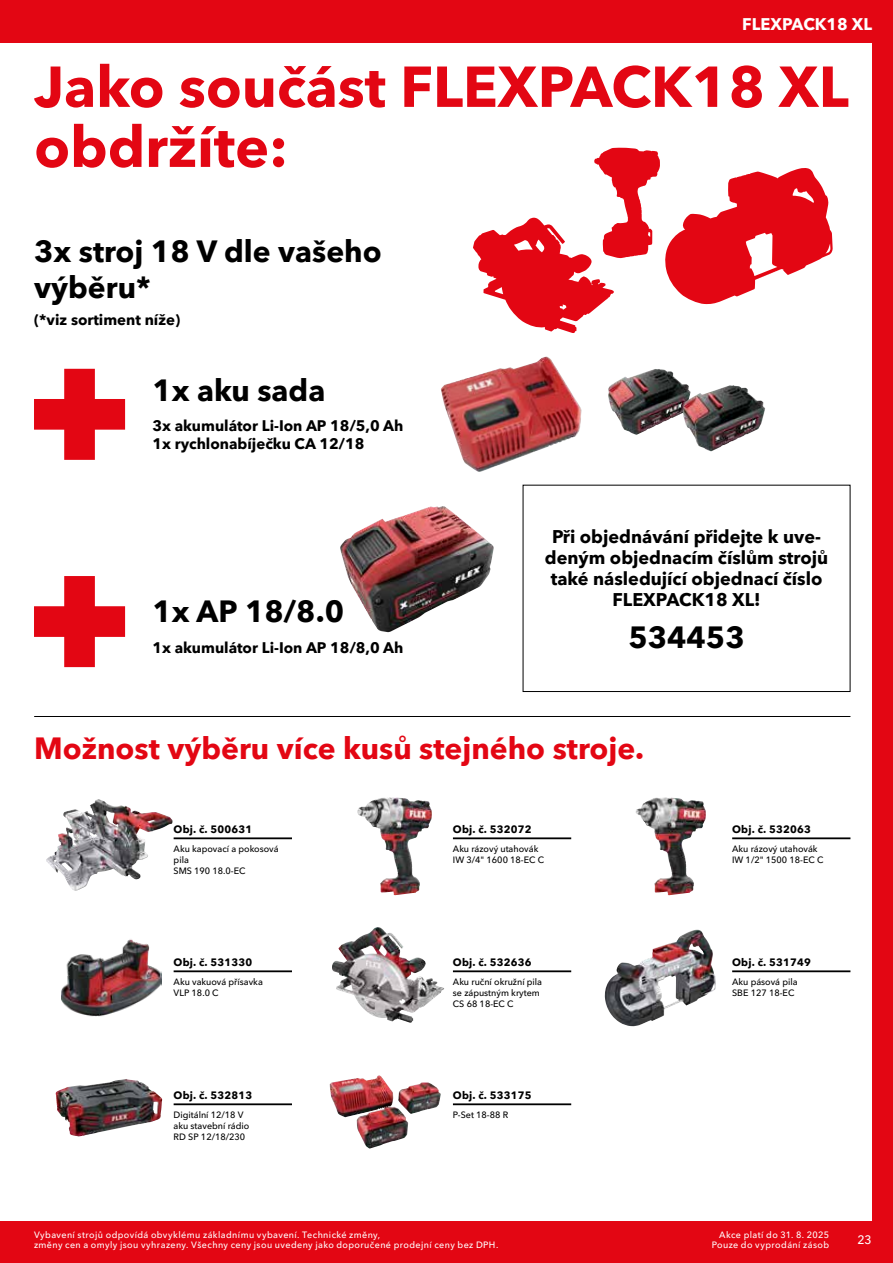
<style>
.page{position:relative;width:893px;height:1263px;background:#e30613}
.page>*{position:absolute;margin:0;border:0;box-sizing:border-box;transform-origin:0 0}
.t1{font:700 57px/60px "Avenir Next W1 G";color:#e30613}
.t2{font:700 30px/36px "Avenir Next W1 G";color:#000}
.t3{font:700 30px "Avenir Next W1 G";color:#e30613}
.t4{font:700 18px/21px "Avenir Next W1 G";color:#000;text-align:center}
.t5{font:700 16.5px "Avenir Next W1 G";color:#fff}
.t6{font:700 15px/18px "Avenir Next W1 G";color:#000}
.t7{font:500 12px "Avenir Next W1 G";color:#fff}
.t8{font:700 10.5px "Avenir Next W1 G";letter-spacing:.02em;color:#000}
.t9{font:500 9px/10.8px "Avenir Next W1 G";color:#000}
.t10{font:500 9px/10.8px "Avenir Next W1 G";letter-spacing:.045em;color:#fff;text-align:right}
</style>
<div class="page">
<div style="left:0;top:43px;width:872px;height:1177px;background:#fff"></div>
<hr style="left:732px;top:837px;width:118px;height:2px;background:#000">
<hr style="left:453px;top:837px;width:118px;height:2px;background:#000">
<hr style="left:174px;top:837px;width:118px;height:2px;background:#000">
<hr style="left:732px;top:970px;width:118px;height:2px;background:#000">
<hr style="left:453px;top:970px;width:118px;height:2px;background:#000">
<hr style="left:174px;top:970px;width:118px;height:2px;background:#000">
<hr style="left:174px;top:1103px;width:118px;height:2px;background:#000">
<hr style="left:453px;top:1103px;width:118px;height:2px;background:#000">
<hr style="left:34px;top:716px;width:816px;height:1px;background:#000">
<div style="left:523px;top:485px;width:327px;height:207px;border:1px solid #000"></div>
<img style="left:46px;top:799px;width:53px;height:82px">
<img style="left:332px;top:927px;width:112px;height:96px">
<img style="left:357px;top:797px;width:58px;height:98px">
<img style="left:605px;top:930px;width:90px;height:96px">
<img style="left:636px;top:797px;width:36px;height:95px">
<img style="left:61px;top:939px;width:100px;height:78px">
<img style="left:56px;top:1079px;width:106px;height:57px">
<img style="left:330px;top:1075px;width:111px;height:74px">
<svg style="left:473px;top:148px;width:360px;height:185px"></svg>
<img style="left:340px;top:506px;width:154px;height:126px">
<img style="left:608px;top:369px;width:80px;height:66px">
<img style="left:683px;top:385px;width:82px;height:66px">
<img style="left:441px;top:356px;width:128px;height:116px">
<svg style="left:34px;top:576px;width:91px;height:91px"></svg>
<svg style="left:34px;top:369px;width:91px;height:91px"></svg>
<h3 class="t5" style="left:742px;top:11px;width:131px">FLEXPACK18 XL</h3>
<h1 class="t1" style="left:34px;top:52px;width:816px">Jako součást FLEXPACK18 XL obdržíte:</h1>
<h2 class="t2" style="left:34px;top:231px;width:349px">3x stroj 18 V dle vašeho výběru*</h2>
<h3 class="t6" style="left:34px;top:309px;width:147px">(*viz sortiment níže)</h3>
<h2 class="t2" style="left:152px;top:370px;width:174px">1x aku sada</h2>
<h3 class="t6" style="left:152px;top:416px;width:253px">3x akumulátor Li-Ion AP 18/5,0 Ah<br>1x rychlonabíječku CA 12/18</h3>
<h2 class="t2" style="left:152px;top:591px;width:193px">1x AP 18/8.0</h2>
<h3 class="t6" style="left:152px;top:637px;width:253px">1x akumulátor Li-Ion AP 18/8,0 Ah</h3>
<h3 class="t4" style="left:545px;top:524px;width:285px">Při objednávání přidejte k uve&shy;deným objednacím číslům strojů také následující objednací číslo<br>FLEXPACK18 XL!</h3>
<h2 class="t2" style="left:628px;top:617px;width:118px">534453</h2>
<h2 class="t3" style="left:34px;top:724px;width:612px">Možnost výběru více kusů stejného stroje.</h2>
<p class="t8" style="left:174px;top:821px;width:80px">Obj. č. 500631</p>
<p class="t9" style="left:174px;top:843px;width:107px">Aku kapovací a pokosová pila<br>SMS 190 18.0-EC</p>
<p class="t8" style="left:174px;top:954px;width:80px">Obj. č. 531330</p>
<p class="t9" style="left:174px;top:976px;width:91px">Aku vakuová přísavka<br>VLP 18.0 C</p>
<p class="t8" style="left:174px;top:1087px;width:80px">Obj. č. 532813</p>
<p class="t9" style="left:174px;top:1109px;width:77px">Digitální 12/18 V aku stavební rádio<br>RD SP 12/18/230</p>
<p class="t8" style="left:453px;top:821px;width:80px">Obj. č. 532072</p>
<p class="t9" style="left:453px;top:843px;width:93px">Aku rázový utahovák<br>IW 3/4" 1600 18-EC C</p>
<p class="t8" style="left:453px;top:954px;width:80px">Obj. č. 532636</p>
<p class="t9" style="left:453px;top:976px;width:91px">Aku ruční okružní pila se zápustným krytem<br>CS 68 18-EC C</p>
<p class="t8" style="left:453px;top:1087px;width:80px">Obj. č. 533175</p>
<p class="t9" style="left:453px;top:1109px;width:57px">P-Set 18-88 R</p>
<p class="t10" style="left:34px;top:1228px;width:466px;text-align:left">Vybavení strojů odpovídá obvyklému základnímu vybavení. Technické změny,<br>změny cen a omyly jsou vyhrazeny. Všechny ceny jsou uvedeny jako doporučené prodejní ceny bez DPH.</p>
<p class="t8" style="left:732px;top:821px;width:80px">Obj. č. 532063</p>
<p class="t9" style="left:732px;top:843px;width:93px">Aku rázový utahovák<br>IW 1/2" 1500 18-EC C</p>
<p class="t8" style="left:732px;top:954px;width:80px">Obj. č. 531749</p>
<p class="t9" style="left:732px;top:976px;width:67px">Aku pásová pila<br>SBE 127 18-EC</p>
<p class="t10" style="left:712px;top:1228px;width:119px">Akce platí do 31. 8. 2025<br>Pouze do vyprodání zásob</p>
<h3 class="t7" style="left:857px;top:1230px;width:16px">23</h3>
</div>
